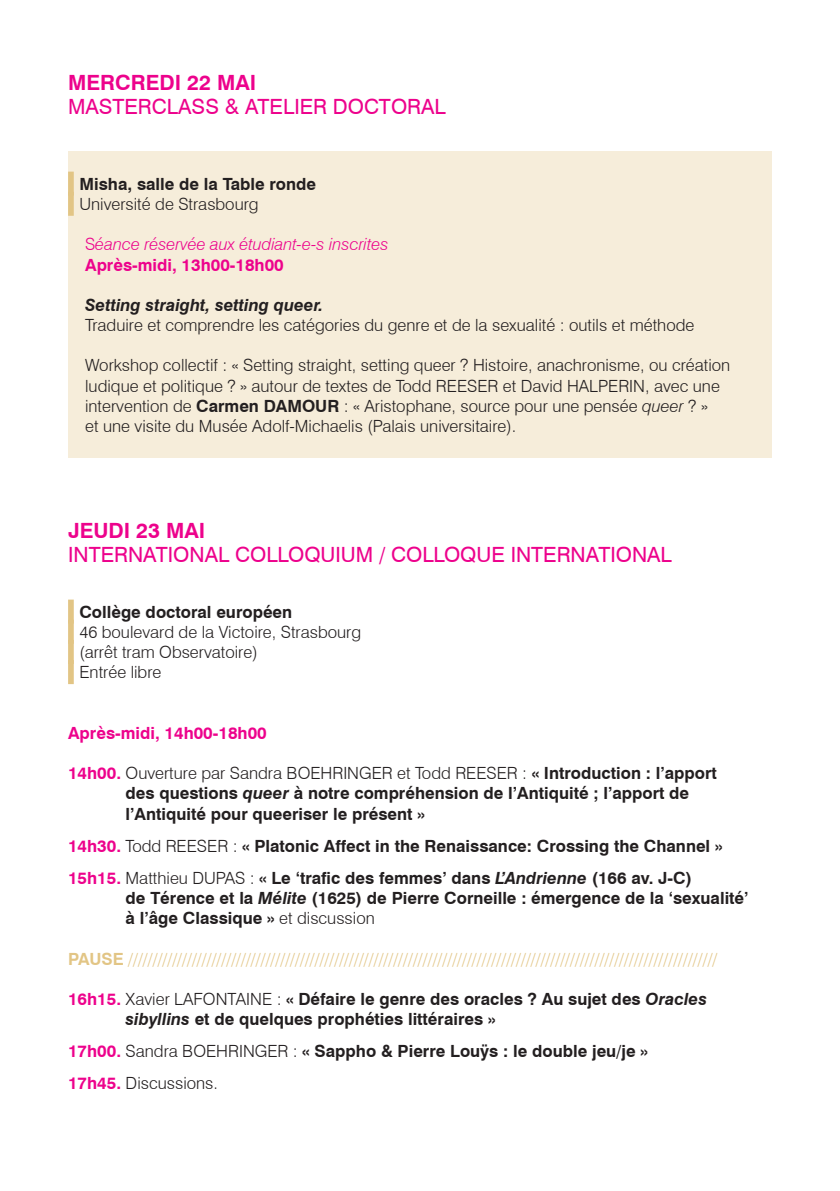
<style>
.page{position:relative;width:840px;height:1191px;background:#fff}
.page>*{position:absolute;margin:0;border:0;box-sizing:border-box;transform-origin:0 0}
.t1{font:21px "Swiss 721 BT";color:#ed028c}
.t2{font:700 21px "Swiss 721 BT";color:#ed028c}
.t3{font:700 16.8px/20.2px "Swiss 721 BT";color:#231f20}
.t4{font:300 16.8px/20.2px "Swiss 721 BT";color:#231f20}
.t5{font:italic 300 16.8px "Swiss 721 BT";color:#e2c585}
.t6{font:italic 300 16.8px/20.2px "Swiss 721 BT";color:#ed028c}
.t7{font:italic 700 16.8px "Swiss 721 BT";color:#231f20}
.t8{font:700 16.8px "Swiss 721 BT";color:#ed028c}
.s1{font-style:normal}
.s2{font-weight:700;font-style:normal}
.s3{font-weight:700}
.s4{font-style:italic}
.s5{color:#ed028c}
.s6{font-weight:300}
</style>
<div class="page">
<div style="left:68px;top:152px;width:703px;height:306px;background:#f6edda"></div>
<div style="left:68px;top:172px;width:6px;height:24px;background:#e2c585"></div>
<div style="left:68px;top:192px;width:6px;height:24px;background:#e2c585"></div>
<div style="left:68px;top:599px;width:6px;height:24px;background:#e2c585"></div>
<div style="left:68px;top:620px;width:6px;height:24px;background:#e2c585"></div>
<div style="left:68px;top:640px;width:6px;height:24px;background:#e2c585"></div>
<div style="left:68px;top:660px;width:6px;height:24px;background:#e2c585"></div>
<p class="t2" style="left:68px;top:69px;width:189px">MERCREDI 22 MAI</p>
<p class="t1" style="left:68px;top:93px;width:379px">MASTERCLASS &amp; ATELIER DOCTORAL</p>
<p class="t3" style="left:79px;top:174px;width:238px">Misha, salle de la Table ronde</p>
<p class="t4" style="left:79px;top:194px;width:181px">Université de Strasbourg</p>
<p class="t6" style="left:85px;top:234px;width:305px"><span class="s1">S</span>éance réservée aux étudiant-e-s inscrites<br><span class="s2">Après-midi, 13h00-18h00</span></p>
<p class="t7" style="left:85px;top:295px;width:239px">Setting straight, setting queer.</p>
<p class="t4" style="left:85px;top:315px;width:610px">Traduire et comprendre les catégories du genre et de la sexualité : outils et méthode</p>
<p class="t4" style="left:85px;top:355px;width:646px">Workshop collectif : « Setting straight, setting queer ? Histoire, anachronisme, ou création ludique et politique ? » autour de textes de Todd REESER et David HALPERIN, avec une intervention de <span class="s3">Carmen DAMOUR</span> : « Aristophane, source pour une pensée <span class="s4">queer</span> ? »<br>et une visite du Musée Adolf-Michaelis (Palais universitaire).</p>
<p class="t2" style="left:68px;top:517px;width:139px">JEUDI 23 MAI</p>
<p class="t1" style="left:68px;top:541px;width:605px">INTERNATIONAL COLLOQUIUM / COLLOQUE INTERNATIONAL</p>
<p class="t3" style="left:79px;top:602px;width:214px">Collège doctoral européen</p>
<p class="t4" style="left:79px;top:622px;width:283px">46 boulevard de la Victoire, Strasbourg (arrêt tram Observatoire)<br>Entrée libre</p>
<p class="t8" style="left:68px;top:722px;width:200px">Après-midi, 14h00-18h00</p>
<p class="t3" style="left:125px;top:763px;width:592px;text-indent:-57px"><span class="s5">14h00.</span> <span class="s6">Ouverture par Sandra BOEHRINGER et Todd REESER :</span> « Introduction : l’apport des questions <span class="s4">queer</span> à notre compréhension de l’Antiquité ; l’apport de l’Antiquité pour queeriser le présent »</p>
<p class="t3" style="left:68px;top:829px;width:655px;line-height:32.2px"><span class="s5">14h30.</span> <span class="s6">Todd REESER :</span> « Platonic Affect in the Renaissance: Crossing the Channel »<br><span class="s5">15h15.</span> <span class="s6">Matthieu DUPAS :</span> « Le ‘trafic des femmes’ dans <span class="s4">L’Andrienne</span> (166 av. J-C)</p>
<p class="t3" style="left:125px;top:888px;width:624px">de Térence et la <span class="s4">Mélite</span> (1625) de Pierre Corneille : émergence de la ‘sexualité’ à l’âge Classique » <span class="s6">et discussion</span></p>
<p class="t5" style="left:68px;top:948px;width:650px"><span class="s2">PAUSE</span> ////////////////////////////////////////////////////////////////////////////////////////////////////////////////////////</p>
<p class="t3" style="left:125px;top:988px;width:582px;text-indent:-57px"><span class="s5">16h15.</span> <span class="s6">Xavier LAFONTAINE :</span> « Défaire le genre des oracles ? Au sujet des <span class="s4">Oracles sibyllins</span> et de quelques prophéties littéraires »</p>
<p class="t3" style="left:68px;top:1035px;width:581px;line-height:32.2px"><span class="s5">17h00.</span> <span class="s6">Sandra BOEHRINGER :</span> « Sappho &amp; Pierre Louÿs : le double jeu/je »<br><span class="s5">17h45.</span> <span class="s6">Discussions.</span></p>
</div>
